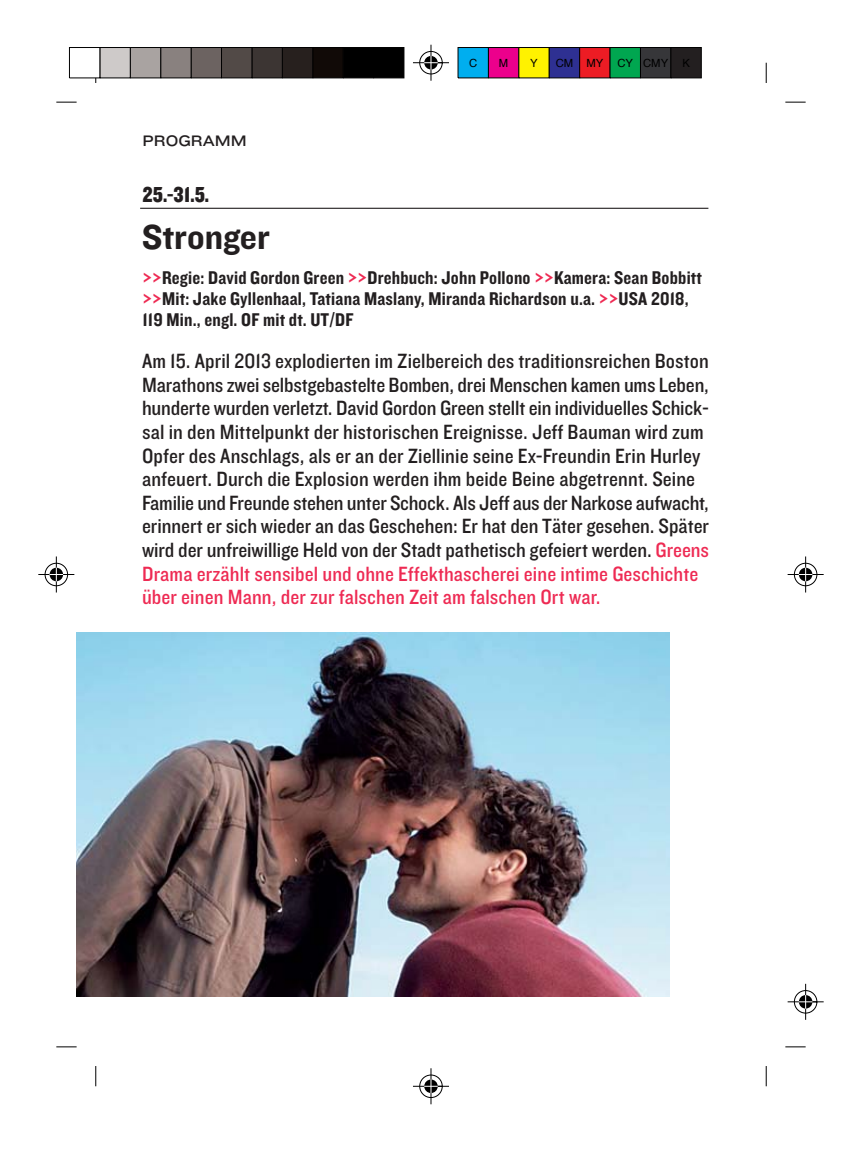
<style>
.page{position:relative;width:862px;height:1149px;background:#fff}
.page>*{position:absolute;margin:0;border:0;box-sizing:border-box;transform-origin:0 0}
.t1{font:36px "Knockout HTF51 Middleweight";color:#231f20}
.t2{font:22.5px "Knockout HTF70 Full Welterwt";color:#231f20}
.t3{font:21.38px/23.6px "Knockout HTF30 Junior Welterwt";letter-spacing:.005em;color:#231f20}
.t4{font:19.12px/21.4px "Knockout HTF50 Welterweight";letter-spacing:.01em;color:#231f20}
.t5{font:15.75px "Knockout HTF33 Junior Heviwt";color:#231f20}
.t6{font:11.25px "Helvetica";color:#000}
.s1{color:#ee2a53}
</style>
<div class="page">
<svg style="left:56px;top:1046px;width:21px;height:1px"></svg>
<svg style="left:95px;top:1066px;width:1px;height:19px"></svg>
<svg style="left:56px;top:102px;width:21px;height:1px"></svg>
<svg style="left:785px;top:102px;width:20px;height:1px"></svg>
<svg style="left:765px;top:63px;width:1px;height:20px"></svg>
<svg style="left:785px;top:1046px;width:20px;height:1px"></svg>
<svg style="left:765px;top:1066px;width:1px;height:19px"></svg>
<svg style="left:413px;top:45px;width:36px;height:36px"></svg>
<svg style="left:413px;top:1068px;width:36px;height:35px"></svg>
<svg style="left:38px;top:556px;width:36px;height:36px"></svg>
<svg style="left:787px;top:556px;width:36px;height:36px"></svg>
<svg style="left:787px;top:983px;width:36px;height:36px"></svg>
<div style="left:373px;top:47px;width:31px;height:31px;background:#000"></div>
<div style="left:342px;top:47px;width:31px;height:31px;background:#000"></div>
<div style="left:312px;top:47px;width:31px;height:31px;background:#110a07;border:1px solid #000"></div>
<div style="left:282px;top:47px;width:31px;height:31px;background:#27201e;border:1px solid #000"></div>
<div style="left:251px;top:47px;width:31px;height:31px;background:#3c3533;border:1px solid #000"></div>
<div style="left:221px;top:47px;width:31px;height:31px;background:#524a47;border:1px solid #000"></div>
<div style="left:191px;top:47px;width:31px;height:31px;background:#6c6361;border:1px solid #000"></div>
<div style="left:160px;top:47px;width:31px;height:31px;background:#89817f;border:1px solid #000"></div>
<div style="left:130px;top:47px;width:31px;height:31px;background:#a9a3a1;border:1px solid #000"></div>
<div style="left:99px;top:47px;width:31px;height:31px;background:#cecac9;border:1px solid #000"></div>
<div style="left:69px;top:47px;width:31px;height:31px;background:#fff;border:1px solid #000"></div>
<div style="left:457px;top:47px;width:31px;height:31px;background:#00aeef"></div>
<div style="left:488px;top:47px;width:31px;height:31px;background:#ec008c;border:1px solid #000"></div>
<div style="left:518px;top:47px;width:31px;height:31px;background:#fff200;border:1px solid #000"></div>
<div style="left:548px;top:47px;width:31px;height:31px;background:#2e3092;border:1px solid #000"></div>
<div style="left:579px;top:47px;width:31px;height:31px;background:#ed1c24;border:1px solid #000"></div>
<div style="left:609px;top:47px;width:31px;height:31px;background:#00a650;border:1px solid #000"></div>
<div style="left:639px;top:47px;width:31px;height:31px;background:#363639;border:1px solid #000"></div>
<div style="left:670px;top:47px;width:31px;height:31px;background:#231f20;border:1px solid #000"></div>
<img style="left:77px;top:632px;width:591px;height:364px">
<hr style="left:140px;top:208px;width:568px;height:1px;background:#231f20">
<p class="t5" style="left:142px;top:136px;width:106px">PROGRAMM</p>
<p class="t2" style="left:142px;top:186px;width:68px">25.-31.5.</p>
<h1 class="t1" style="left:142px;top:224px;width:129px">Stronger</h1>
<p class="t6" style="left:469px;top:58px;width:10px">C</p>
<p class="t6" style="left:498px;top:58px;width:11px">M</p>
<p class="t6" style="left:530px;top:58px;width:9px">Y</p>
<p class="t6" style="left:555px;top:58px;width:49px">CM MY</p>
<p class="t6" style="left:617px;top:58px;width:52px">CY CMY</p>
<p class="t6" style="left:682px;top:58px;width:9px">K</p>
<p class="t4" style="left:142px;top:268px;width:561px"><span class="s1">&gt;&gt;</span>Regie: David Gordon Green <span class="s1">&gt;&gt;</span>Drehbuch: John Pollono <span class="s1">&gt;&gt;</span>Kamera: Sean Bobbitt <span class="s1">&gt;&gt;</span>Mit: Jake Gyllenhaal, Tatiana Maslany, Miranda Richardson u.a. <span class="s1">&gt;&gt;</span>USA 2018,<br>119 Min., engl. OF mit dt. UT/DF</p>
<p class="t3" style="left:142px;top:350px;width:568px">Am 15. April 2013 explodierten im Zielbereich des traditionsreichen Boston Marathons zwei selbstgebastelte Bomben, drei Menschen kamen ums Leben, hunderte wurden verletzt. David Gordon Green stellt ein individuelles Schick&shy;sal in den Mittelpunkt der historischen Ereignisse. Jeff Bauman wird zum Opfer des Anschlags, als er an der Ziellinie seine Ex-Freundin Erin Hurley anfeuert. Durch die Explosion werden ihm beide Beine abgetrennt. Seine Familie und Freunde stehen unter Schock. Als Jeff aus der Narkose aufwacht, erinnert er sich wieder an das Geschehen: Er hat den Täter gesehen. Später wird der unfreiwillige Held von der Stadt pathetisch gefeiert werden. <span class="s1">Greens Drama erzählt sensibel und ohne Effekthascherei eine intime Geschichte über einen Mann, der zur falschen Zeit am falschen Ort war.</span></p>
</div>
